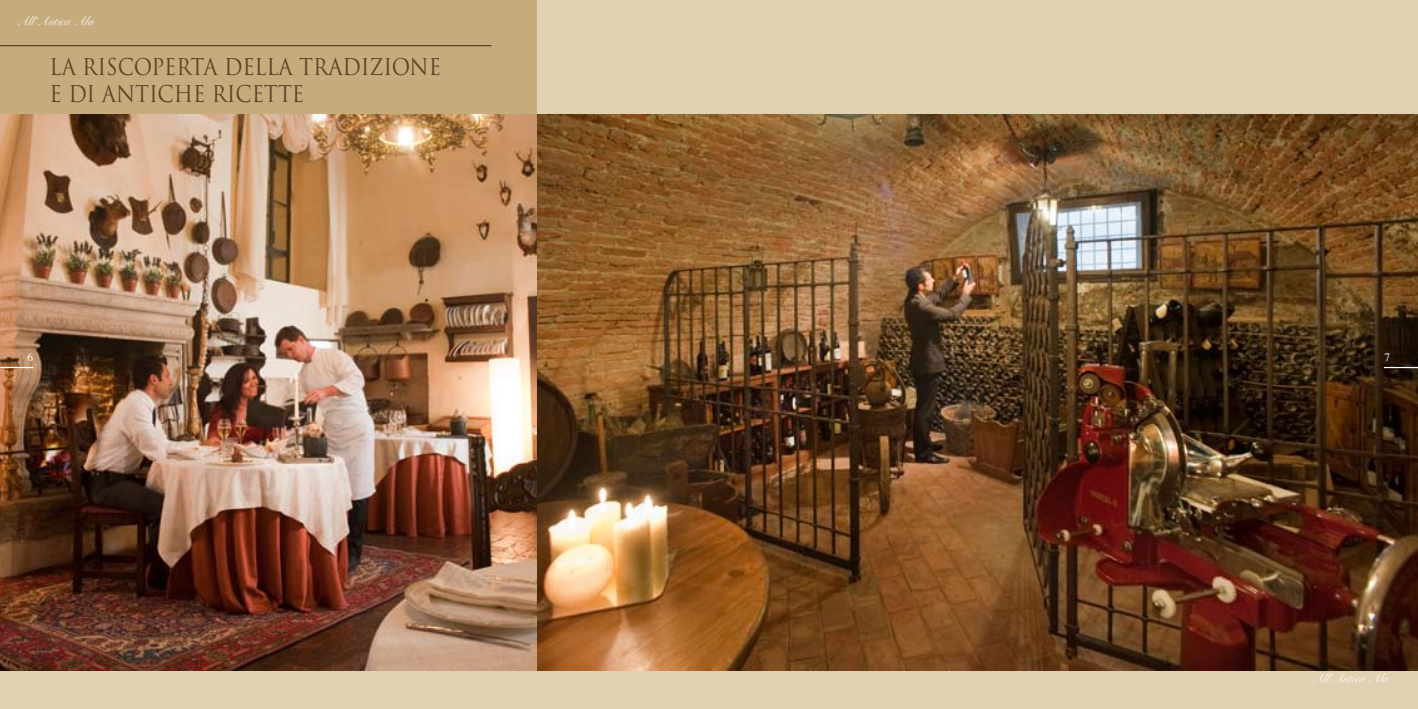
<style>
.page{position:relative;width:1418px;height:709px;background:#fff}
.page>*{position:absolute;margin:0;border:0;box-sizing:border-box;transform-origin:0 0}
.t1{font:22.5px/27px "Trajan Pro";letter-spacing:-.005em;color:#5f4024;scale:.9 1}
.t2{font:12.5px "Snell Roundhand";color:#fff}
.t3{font:11.25px "Times";color:#fff}
</style>
<div class="page">
<div style="left:0;top:0;width:709px;height:709px;background:#e1d1b3"></div>
<div style="left:709px;top:0;width:708px;height:709px;background:#e1d1b3"></div>
<div style="left:0;top:0;width:537px;height:151px;background:#c6ab7d"></div>
<img style="left:0;top:115px;width:1417px;height:555px">
<hr style="left:0;top:45px;width:491px;height:1px;background:#5f4024">
<hr style="left:0;top:367px;width:34px;height:1px;background:#fff">
<hr style="left:1383px;top:367px;width:34px;height:1px;background:#fff">
<p class="t2" style="left:17px;top:14px;width:78px">All’Antica Ala</p>
<p class="t1" style="left:50px;top:53px;width:436px">LA RISCOPERTA DELLA TRADIZIONE<br>E DI ANTICHE RICETTE</p>
<p class="t3" style="left:27px;top:346px;width:7px">6</p>
<p class="t3" style="left:1384px;top:346px;width:7px">7</p>
<p class="t2" style="left:1311px;top:670px;width:78px">All’Antica Ala</p>
</div>
